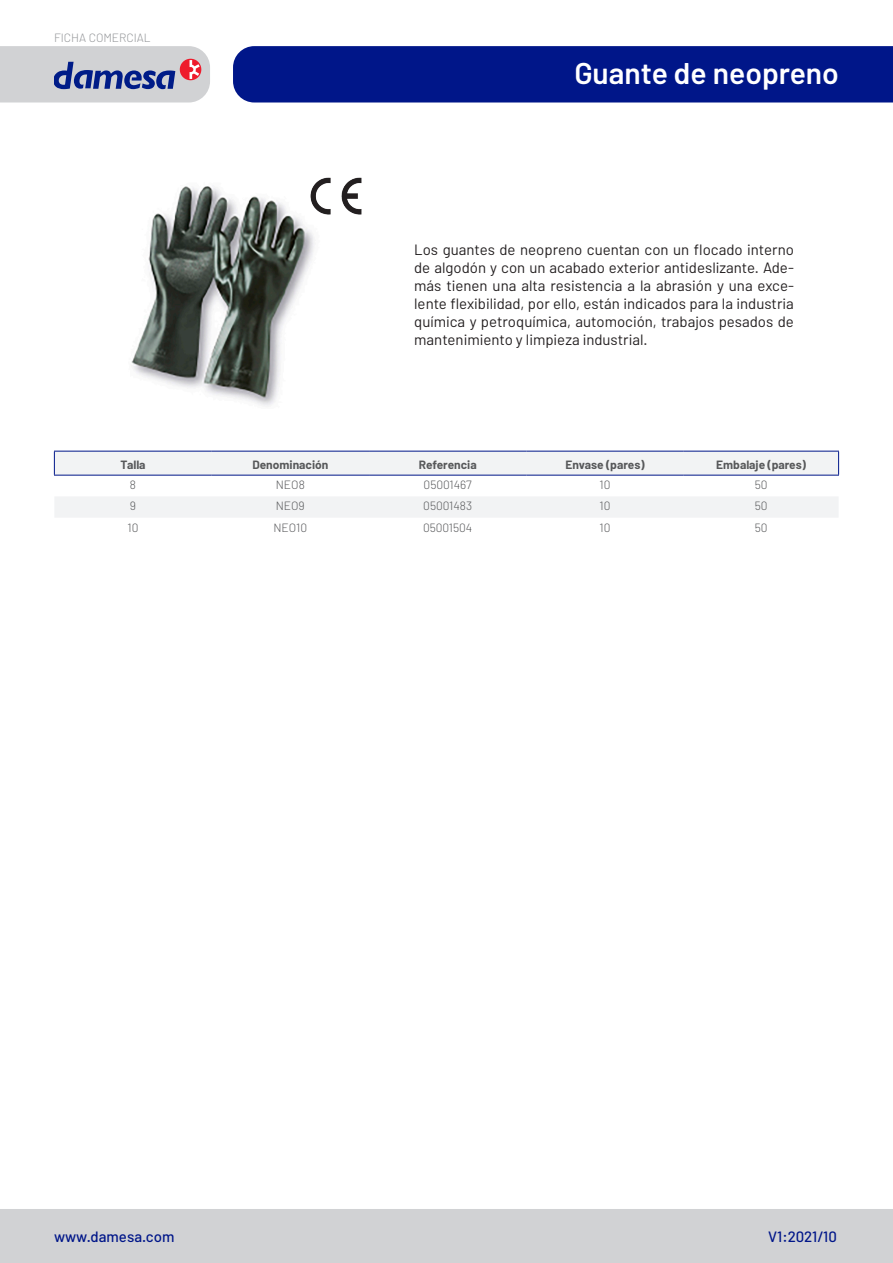
<style>
.page{position:relative;width:893px;height:1263px;background:#fff}
.page>*{position:absolute;margin:0;border:0;box-sizing:border-box;transform-origin:0 0}
.t1{font:600 30px "Barlow";color:#fff}
.t2{font:15px/18px "Barlow";color:#231f20;text-align:justify}
.t3{font:500 15px "Barlow";color:#001689}
.t4{font:700 12px "Barlow";color:#57585a}
.t5{font:300 12px "Barlow";color:#57585a}
.t6{font:300 12px "Barlow";color:#939598}
</style>
<div class="page">
<div style="left:0;top:1209px;width:893px;height:54px;background:#d1d2d4"></div>
<div style="left:233px;top:46px;width:660px;height:56px;background:#001689"></div>
<svg style="left:0;top:46px;width:210px;height:56px;background:#b9b8c7"></svg>
<svg style="left:55px;top:452px;width:783px;height:65px;fill:#f2f3f4"></svg>
<hr style="left:54px;top:451px;width:158px;height:1px;background:#001689">
<svg style="left:54px;top:451px;width:1px;height:24px"></svg>
<hr style="left:212px;top:451px;width:157px;height:1px;background:#001689">
<hr style="left:526px;top:451px;width:158px;height:1px;background:#001689">
<hr style="left:684px;top:451px;width:155px;height:1px;background:#001689">
<svg style="left:838px;top:451px;width:1px;height:24px"></svg>
<hr style="left:54px;top:475px;width:158px;height:1px;background:#001689">
<hr style="left:212px;top:475px;width:157px;height:1px;background:#001689">
<hr style="left:526px;top:475px;width:158px;height:1px;background:#001689">
<hr style="left:684px;top:475px;width:155px;height:1px;background:#001689">
<hr style="left:369px;top:451px;width:157px;height:1px;background:#001689">
<hr style="left:369px;top:475px;width:157px;height:1px;background:#001689">
<img style="left:131px;top:186px;width:184px;height:220px">
<img style="left:309px;top:177px;width:53px;height:38px">
<p class="t6" style="left:54px;top:30px;width:98px">FICHA COMERCIAL</p>
<p class="t1" style="left:574px;top:55px;width:266px">Guante de neopreno</p>
<p class="t2" style="left:414px;top:240px;width:381px">Los guantes de neopreno cuentan con un flocado interno de algodón y con un acabado exterior antideslizante. Ade&shy;más tienen una alta resistencia a la abrasión y una exce&shy;lente flexibilidad, por ello, están indicados para la industria química y petroquímica, automoción, trabajos pesados de mantenimiento y limpieza industrial.</p>
<p class="t4" style="left:120px;top:457px;width:27px">Talla</p>
<p class="t4" style="left:252px;top:457px;width:78px">Denominación</p>
<p class="t4" style="left:419px;top:457px;width:60px">Referencia</p>
<p class="t4" style="left:566px;top:457px;width:80px">Envase (pares)</p>
<p class="t4" style="left:716px;top:457px;width:91px">Embalaje (pares)</p>
<p class="t5" style="left:130px;top:477px;width:8px">8</p>
<p class="t5" style="left:276px;top:477px;width:30px">NEO8</p>
<p class="t5" style="left:424px;top:477px;width:50px">05001467</p>
<p class="t5" style="left:600px;top:477px;width:12px">10</p>
<p class="t5" style="left:755px;top:477px;width:14px">50</p>
<p class="t5" style="left:130px;top:499px;width:8px">9</p>
<p class="t5" style="left:276px;top:499px;width:30px">NEO9</p>
<p class="t5" style="left:423px;top:499px;width:50px">05001483</p>
<p class="t5" style="left:600px;top:499px;width:12px">10</p>
<p class="t5" style="left:755px;top:499px;width:14px">50</p>
<p class="t5" style="left:128px;top:520px;width:12px">10</p>
<p class="t5" style="left:274px;top:520px;width:35px">NEO10</p>
<p class="t5" style="left:423px;top:520px;width:51px">05001504</p>
<p class="t5" style="left:600px;top:520px;width:12px">10</p>
<p class="t5" style="left:755px;top:520px;width:14px">50</p>
<p class="t3" style="left:54px;top:1228px;width:122px">www.damesa.com</p>
<p class="t3" style="left:768px;top:1228px;width:70px">V1:2021/10</p>
</div>
